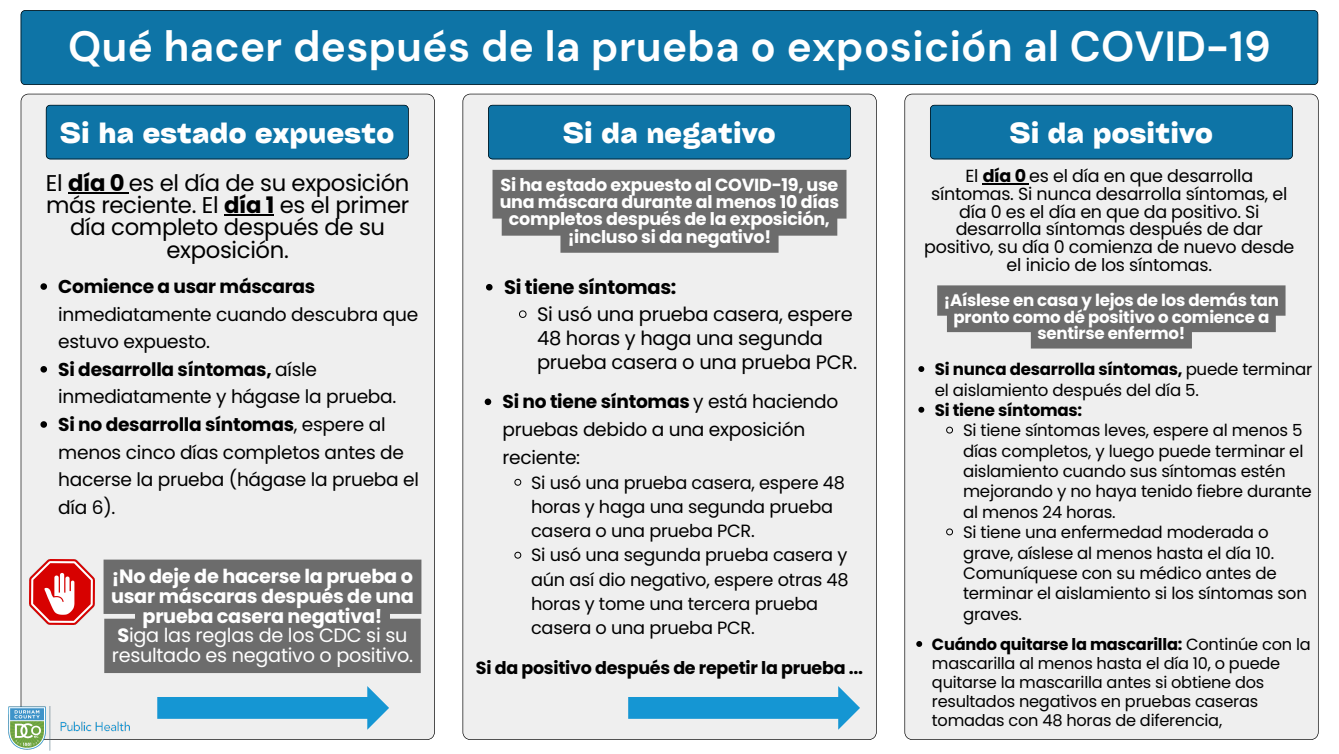
<style>
.page{position:relative;width:1339px;height:754px;background:#fff}
.page>*{position:absolute;margin:0;border:0;box-sizing:border-box;transform-origin:0 0}
.t1{font:700 42px "DM Sans";letter-spacing:.01em;color:#fff}
.t2{font:700 28px "Cy Grotesk Key";letter-spacing:.01em;color:#fff}
.t3{font:22.75px/22.3px "Poppins";letter-spacing:-.015em;color:#000;text-align:center}
.t4{font:19.43px/24.3px "Poppins";letter-spacing:-.015em;color:#000}
.t5{font:700 19.43px "Poppins";letter-spacing:-.015em;color:#000}
.t6{font:700 19.25px/19.7px "Poppins";letter-spacing:-.015em;color:#fff;text-align:center}
.t7{font:19.25px/19.7px "Poppins";letter-spacing:-.015em;color:#fff}
.t8{font:18.55px/27.6px "Poppins";letter-spacing:-.015em;color:#000}
.t9{font:17.68px/24.3px "Poppins";letter-spacing:-.015em;color:#000}
.t10{font:17.5px/17.7px "Poppins";letter-spacing:-.015em;color:#000;text-align:center}
.t11{font:700 17.5px/17.1px "Poppins";letter-spacing:-.015em;color:#fff;text-align:center}
.t12{font:700 17.5px "Poppins";letter-spacing:-.015em;color:#000}
.t13{font:16.62px/20.3px "Poppins";letter-spacing:-.015em;color:#000}
.t14{font:700 16.62px/16.4px "Poppins";letter-spacing:-.015em;color:#fff;text-align:center}
.t15{font:700 16.62px "Poppins";letter-spacing:-.015em;color:#000}
.t16{font:16.19px/19.1px "Poppins";letter-spacing:-.015em;color:#000}
.s1{font-weight:700}
</style>
<div class="page">
<div style="left:21px;top:94px;width:414px;height:645px;background:#efefef"></div>
<div style="left:46px;top:105px;width:363px;height:54px;background:#0e74a6"></div>
<div style="left:21px;top:10px;width:1297px;height:75px;background:#0e74a6"></div>
<div style="left:462px;top:94px;width:415px;height:645px;background:#efefef"></div>
<div style="left:904px;top:94px;width:414px;height:645px;background:#efefef"></div>
<svg style="left:157px;top:686px;width:232px;height:43px"></svg>
<img style="left:29px;top:559px;width:65px;height:65px">
<div style="left:488px;top:105px;width:363px;height:54px;background:#0e74a6"></div>
<svg style="left:628px;top:686px;width:232px;height:43px"></svg>
<div style="left:930px;top:105px;width:363px;height:54px;background:#0e74a6"></div>
<img style="left:8px;top:706px;width:39px;height:43px">
<img style="left:47px;top:706px;width:82px;height:45px">
<svg style="left:40px;top:283px;width:7px;height:7px"></svg>
<svg style="left:40px;top:366px;width:7px;height:6px"></svg>
<svg style="left:40px;top:421px;width:7px;height:6px"></svg>
<hr style="left:68px;top:192px;width:61px;height:2px;background:#000">
<hr style="left:224px;top:214px;width:50px;height:2px;background:#000">
<div style="left:104px;top:559px;width:317px;height:113px;background:#6c6c6c"></div>
<svg style="left:485px;top:398px;width:6px;height:7px"></svg>
<svg style="left:514px;top:478px;width:7px;height:8px"></svg>
<svg style="left:514px;top:551px;width:7px;height:7px"></svg>
<svg style="left:486px;top:284px;width:6px;height:6px"></svg>
<svg style="left:519px;top:310px;width:8px;height:8px"></svg>
<svg style="left:492px;top:170px;width:354px;height:83px;background:#787878"></svg>
<svg style="left:918px;top:366px;width:6px;height:6px"></svg>
<svg style="left:918px;top:406px;width:6px;height:6px"></svg>
<svg style="left:946px;top:426px;width:7px;height:8px"></svg>
<svg style="left:946px;top:528px;width:7px;height:7px"></svg>
<hr style="left:982px;top:183px;width:47px;height:2px;background:#000">
<svg style="left:937px;top:285px;width:348px;height:63px;background:#808080"></svg>
<svg style="left:916px;top:640px;width:6px;height:6px"></svg>
<p class="t1" style="left:68px;top:20px;width:1204px">Qué hacer después de la prueba o exposición al COVID-19</p>
<p class="t2" style="left:60px;top:115px;width:335px">Si ha estado expuesto</p>
<p class="t3" style="left:46px;top:171px;width:365px">El <span class="s1">día 0</span> es el día de su exposición más reciente. El <span class="s1">día 1</span> es el primer día completo después de su exposición.</p>
<p class="t8" style="left:58px;top:273px;width:361px"><span class="s1">Comience a usar máscaras </span>inmediatamente cuando descubra que estuvo expuesto.</p>
<p class="t8" style="left:58px;top:355px;width:340px"><span class="s1">Si desarrolla síntomas,</span> aísle inmediatamente y hágase la prueba.</p>
<p class="t8" style="left:58px;top:410px;width:362px"><span class="s1">Si no desarrolla síntomas</span>, espere al menos cinco días completos antes de hacerse la prueba (hágase la prueba el día 6).</p>
<p class="t6" style="left:111px;top:566px;width:304px">¡No deje de hacerse la prueba o usar máscaras después de una prueba casera negativa!</p>
<p class="t7" style="left:112px;top:625px;width:303px"><span class="s1">S</span>iga las reglas de los CDC si su resultado es negativo o positivo.</p>
<p class="t2" style="left:563px;top:115px;width:214px">Si da negativo</p>
<p class="t2" style="left:1010px;top:115px;width:205px">Si da positivo</p>
<p class="t11" style="left:500px;top:176px;width:341px">Si ha estado expuesto al COVID-19, use una máscara durante al menos 10 días completos después de la exposición, ¡incluso si da negativo!</p>
<p class="t5" style="left:504px;top:273px;width:174px">Si tiene síntomas:</p>
<p class="t4" style="left:537px;top:302px;width:322px">Si usó una prueba casera, espere<br>48 horas y haga una segunda prueba casera o una prueba PCR.</p>
<p class="t8" style="left:502px;top:388px;width:337px"><span class="s1">Si no tiene síntomas</span> y está haciendo pruebas debido a una exposición reciente:</p>
<p class="t9" style="left:531px;top:470px;width:315px">Si usó una prueba casera, espere 48 horas y haga una segunda prueba casera o una prueba PCR.</p>
<p class="t9" style="left:531px;top:543px;width:319px">Si usó una segunda prueba casera y aún así dio negativo, espere otras 48 horas y tome una tercera prueba casera o una prueba PCR.</p>
<p class="t12" style="left:476px;top:655px;width:389px">Si da positivo después de repetir la prueba ...</p>
<p class="t10" style="left:924px;top:167px;width:372px">El <span class="s1">día 0</span> es el día en que desarrolla síntomas. Si nunca desarrolla síntomas, el día 0 es el día en que da positivo. Si desarrolla síntomas después de dar positivo, su día 0 comienza de nuevo desde el inicio de los síntomas.</p>
<p class="t14" style="left:944px;top:292px;width:337px">¡Aíslese en casa y lejos de los demás tan pronto como dé positivo o comience a sentirse enfermo!</p>
<p class="t13" style="left:935px;top:359px;width:379px"><span class="s1">Si nunca desarrolla síntomas,</span> puede terminar el aislamiento después del día 5.</p>
<p class="t15" style="left:935px;top:398px;width:149px">Si tiene síntomas:</p>
<p class="t13" style="left:963px;top:420px;width:350px">Si tiene síntomas leves, espere al menos 5 días completos, y luego puede terminar el aislamiento cuando sus síntomas estén mejorando y no haya tenido fiebre durante al menos 24 horas.</p>
<p class="t13" style="left:963px;top:522px;width:345px">Si tiene una enfermedad moderada o grave, aíslese al menos hasta el día 10.<br>Comuníquese con su médico antes de terminar el aislamiento si los síntomas son graves.</p>
<p class="t16" style="left:932px;top:634px;width:380px"><span class="s1">Cuándo quitarse la mascarilla:</span> Continúe con la mascarilla al menos hasta el día 10, o puede quitarse la mascarilla antes si obtiene dos resultados negativos en pruebas caseras tomadas con 48 horas de diferencia,</p>
</div>
